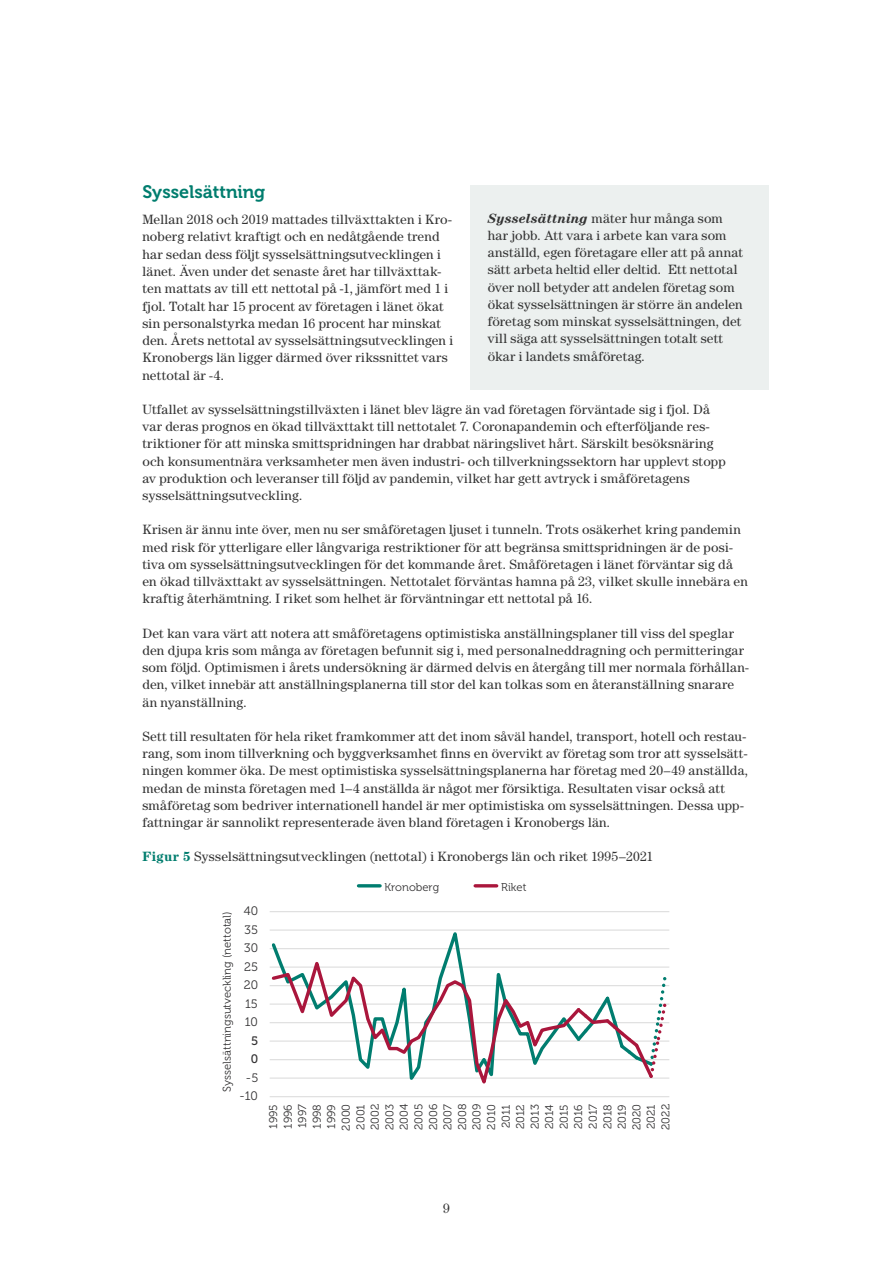
<style>
.page{position:relative;width:893px;height:1263px;background:#fff}
.page>*{position:absolute;margin:0;border:0;box-sizing:border-box;transform-origin:0 0}
.t1{font:18px "Museo 700";color:#007d6e}
.t2{font:13.5px/17.2px "Century Std";letter-spacing:.015em;color:#333}
.t3{font:12.3px "Museo 300";color:#333233}
.t4{font:12.3px "Museo 500";color:#333233}
.t5{font:11.25px/14.5px "Museo 300";color:#333233;text-align:justify}
.s1{font-weight:700;color:#007d6e}
.s2{font-weight:700;font-style:italic}
</style>
<div class="page">
<hr style="left:270px;top:1096px;width:399px;height:1px;background:#d9d9d9">
<hr style="left:270px;top:1078px;width:399px;height:1px;background:#d9d9d9">
<hr style="left:270px;top:1041px;width:399px;height:1px;background:#d9d9d9">
<hr style="left:270px;top:1022px;width:399px;height:1px;background:#d9d9d9">
<hr style="left:270px;top:1004px;width:399px;height:1px;background:#d9d9d9">
<hr style="left:270px;top:985px;width:399px;height:1px;background:#d9d9d9">
<hr style="left:270px;top:967px;width:399px;height:1px;background:#d9d9d9">
<hr style="left:270px;top:948px;width:399px;height:1px;background:#d9d9d9">
<hr style="left:270px;top:930px;width:399px;height:1px;background:#d9d9d9">
<hr style="left:270px;top:911px;width:399px;height:1px;background:#d9d9d9">
<hr style="left:270px;top:1059px;width:399px;height:1px;background:#d9d9d9">
<svg style="left:270px;top:929px;width:313px;height:22px"></svg>
<svg style="left:270px;top:951px;width:396px;height:133px"></svg>
<hr style="left:358px;top:884px;width:22px;height:3px;background:#007d6f">
<hr style="left:475px;top:884px;width:22px;height:3px;background:#aa163c">
<div style="left:470px;top:185px;width:299px;height:204px;background:#ecf0ef"></div>
<h1 class="t1" style="left:142px;top:182px;width:124px">Sysselsättning</h1>
<p class="t2" style="left:142px;top:211px;width:312px">Mellan 2018 och 2019 mattades tillväxttakten i Kro&shy;noberg relativt kraftigt och en nedåtgående trend har sedan dess följt sysselsättningsutvecklingen i länet. Även under det senaste året har tillväxttak&shy;ten mattats av till ett nettotal på -1, jämfört med 1 i fjol. Totalt har 15 procent av företagen i länet ökat sin personalstyrka medan 16 procent har minskat den. Årets nettotal av sysselsättningsutvecklingen i Kronobergs län ligger därmed över rikssnittet vars nettotal är -4.</p>
<p class="t2" style="left:142px;top:400px;width:585px">Utfallet av sysselsättningstillväxten i länet blev lägre än vad företagen förväntade sig i fjol. Då var deras prognos en ökad tillväxttakt till nettotalet 7. Coronapandemin och efterföljande res&shy;triktioner för att minska smittspridningen har drabbat näringslivet hårt. Särskilt besöksnäring och konsumentnära verksamheter men även industri- och tillverkningssektorn har upplevt stopp av produktion och leveranser till följd av pandemin, vilket har gett avtryck i småföretagens sysselsättningsutveckling.</p>
<p class="t2" style="left:142px;top:521px;width:607px">Krisen är ännu inte över, men nu ser småföretagen ljuset i tunneln. Trots osäkerhet kring pandemin med risk för ytterligare eller långvariga restriktioner för att begränsa smittspridningen är de posi&shy;tiva om sysselsättningsutvecklingen för det kommande året. Småföretagen i länet förväntar sig då en ökad tillväxttakt av sysselsättningen. Nettotalet förväntas hamna på 23, vilket skulle innebära en kraftig återhämtning. I riket som helhet är förväntningar ett nettotal på 16.</p>
<p class="t2" style="left:142px;top:624px;width:608px">Det kan vara värt att notera att småföretagens optimistiska anställningsplaner till viss del speglar den djupa kris som många av företagen befunnit sig i, med personalneddragning och permitteringar som följd. Optimismen i årets undersökning är därmed delvis en återgång till mer normala förhållan&shy;den, vilket innebär att anställningsplanerna till stor del kan tolkas som en återanställning snarare än nyanställning.</p>
<p class="t2" style="left:142px;top:727px;width:607px">Sett till resultaten för hela riket framkommer att det inom såväl handel, transport, hotell och restau&shy;rang, som inom tillverkning och byggverksamhet finns en övervikt av företag som tror att sysselsätt&shy;ningen kommer öka. De mest optimistiska sysselsättningsplanerna har företag med 20–49 anställda, medan de minsta företagen med 1–4 anställda är något mer försiktiga. Resultaten visar också att småföretag som bedriver internationell handel är mer optimistiska om sysselsättningen. Dessa upp&shy;fattningar är sannolikt representerade även bland företagen i Kronobergs län.</p>
<p class="t2" style="left:142px;top:848px;width:512px"><span class="s1">Figur 5</span> Sysselsättningsutvecklingen (nettotal) i Kronobergs län och riket 1995–2021</p>
<p class="t2" style="left:488px;top:209px;width:257px"><span class="s2">Sysselsättning</span> mäter hur många som har jobb. Att vara i arbete kan vara som anställd, egen företagare eller att på annat sätt arbeta heltid eller deltid. Ett nettotal över noll betyder att andelen företag som ökat sysselsättningen är större än andelen företag som minskat sysselsättningen, det vill säga att sysselsättningen totalt sett ökar i landets småföretag.</p>
<p class="t3" style="left:244px;top:904px;width:16px">40</p>
<p class="t5" style="left:220px;top:1091px;width:182px;rotate:-90deg">Sysselsättningsutveckling (nettotal)</p>
<p class="t3" style="left:245px;top:923px;width:15px">35</p>
<p class="t3" style="left:244px;top:941px;width:15px">30</p>
<p class="t3" style="left:244px;top:960px;width:15px">25</p>
<p class="t3" style="left:244px;top:978px;width:16px">20</p>
<p class="t3" style="left:245px;top:997px;width:14px">15</p>
<p class="t3" style="left:245px;top:1015px;width:15px">10</p>
<p class="t4" style="left:251px;top:1034px;width:9px">5</p>
<p class="t4" style="left:251px;top:1052px;width:9px">0</p>
<p class="t3" style="left:246px;top:1071px;width:14px">-5</p>
<p class="t3" style="left:239px;top:1089px;width:20px">-10</p>
<p class="t5" style="left:385px;top:880px;width:56px">Kronoberg</p>
<p class="t5" style="left:501px;top:880px;width:27px">Riket</p>
<p class="t5" style="left:266px;top:1130px;width:28px;rotate:-90deg">1995<br>1996<br>1997<br>1998<br>1999<br>2000<br>2001<br>2002<br>2003<br>2004<br>2005<br>2006<br>2007<br>2008<br>2009<br>2010<br>2011<br>2012<br>2013<br>2014<br>2015<br>2016<br>2017<br>2018<br>2019<br>2020<br>2021<br>2022</p>
<p class="t2" style="left:443px;top:1199px;width:8px">9</p>
</div>
